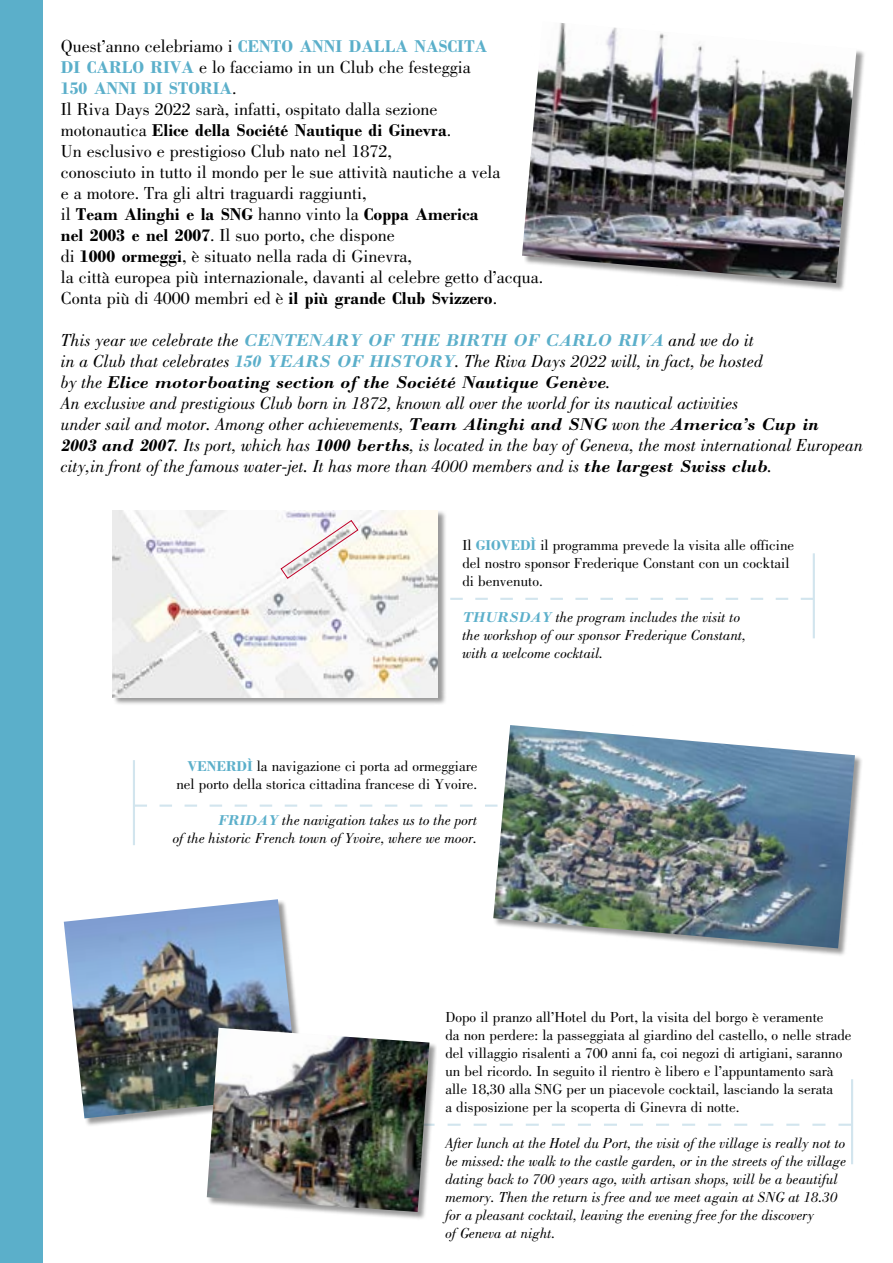
<style>
.page{position:relative;width:893px;height:1263px;background:#fff}
.page>*{position:absolute;margin:0;border:0;box-sizing:border-box;transform-origin:0 0}
.t1{font:italic 18px/21px "Bodoni";color:#000}
.t2{font:18px/21px "Bodoni";color:#000}
.t3{font:700 18px "M Bodoni";color:#000}
.t4{font:italic 700 18px "M Bodoni";color:#000}
.t5{font:700 18px "M Bodoni";color:#5bafca}
.t6{font:15px/18px "Bodoni";color:#000}
.t7{font:italic 15px/18px "Bodoni";color:#000}
.s1{font-family:"M Bodoni";font-weight:700;color:#5bafca}
.s2{font-family:"Bodoni";font-weight:400;color:#000}
.s3{font-family:"Bodoni";font-weight:400}
.s4{font-family:"M Bodoni";font-weight:700}
</style>
<div class="page">
<div style="left:0;top:0;width:43px;height:1263px;background:#5bafca"></div>
<svg style="left:450px;top:598px;width:363px;height:2px"></svg>
<hr style="left:813px;top:553px;width:2px;height:85px;background:#d2e5ee">
<svg style="left:447px;top:1124px;width:404px;height:2px"></svg>
<hr style="left:851px;top:1079px;width:2px;height:85px;background:#d2e5ee">
<svg style="left:135px;top:804px;width:358px;height:3px"></svg>
<hr style="left:133px;top:760px;width:2px;height:85px;background:#d2e5ee">
<div style="left:113px;top:511px;width:333px;height:195px;background:#000;opacity:.4"></div>
<img style="left:113px;top:510px;width:325px;height:187px">
<svg style="left:280px;top:520px;width:79px;height:59px"></svg>
<div style="left:494px;top:726px;width:369px;height:231px;background:#000;opacity:.4"></div>
<img style="left:493px;top:725px;width:362px;height:223px">
<div style="left:64px;top:900px;width:243px;height:226px;background:#000;opacity:.4"></div>
<img style="left:64px;top:899px;width:235px;height:219px">
<div style="left:207px;top:1028px;width:230px;height:192px;background:#000;opacity:.4"></div>
<img style="left:207px;top:1028px;width:222px;height:184px">
<div style="left:524px;top:23px;width:342px;height:269px;background:#000;opacity:.4"></div>
<img style="left:522px;top:23px;width:335px;height:260px">
<p class="t2" style="left:61px;top:36px;width:428px">Quest’anno celebriamo i <span class="s1">CENTO ANNI DALLA NASCITA<br>DI CARLO RIVA</span> e lo facciamo in un Club che festeggia</p>
<p class="t5" style="left:61px;top:79px;width:177px">150 ANNI DI STORIA<span class="s2">.</span></p>
<p class="t2" style="left:61px;top:99px;width:378px">Il Riva Days 2022 sarà, infatti, ospitato dalla sezione</p>
<p class="t3" style="left:61px;top:121px;width:392px"><span class="s3">motonautica</span> Elice della Société Nautique di Ginevra<span class="s3">.</span></p>
<p class="t2" style="left:61px;top:141px;width:441px">Un esclusivo e prestigioso Club nato nel 1872,<br>conosciuto in tutto il mondo per le sue attività nautiche a vela e a motore. Tra gli altri traguardi raggiunti,</p>
<p class="t3" style="left:61px;top:205px;width:419px"><span class="s3">il</span> Team Alinghi e la SNG <span class="s3">hanno vinto la</span> Coppa America</p>
<p class="t2" style="left:61px;top:225px;width:484px"><span class="s4">nel 2003 e nel 2007</span>. Il suo porto, che dispone<br>di <span class="s4">1000 ormeggi</span>, è situato nella rada di Ginevra,<br>la città europea più internazionale, davanti al celebre getto d’acqua.<br>Conta più di 4000 membri ed è <span class="s4">il più grande Club Svizzero</span>.</p>
<p class="t1" style="left:61px;top:329px;width:704px">This year we celebrate the <span class="s1">CENTENARY OF THE BIRTH OF CARLO RIVA</span> and we do it in a Club that celebrates <span class="s1">150 YEARS OF HISTORY</span>. The Riva Days 2022 will, in fact, be hosted</p>
<p class="t4" style="left:61px;top:372px;width:551px"><span class="s3">by the</span> Elice motorboating section of the Société Nautique Genève<span class="s3">.</span></p>
<p class="t1" style="left:61px;top:392px;width:804px">An exclusive and prestigious Club born in 1872, known all over the world for its nautical activities<br>under sail and motor. Among other achievements, <span class="s4">Team Alinghi and SNG</span> won the <span class="s4">America’s Cup in<br>2003 and 2007</span>. Its port, which has <span class="s4">1000 berths</span>, is located in the bay of Geneva, the most international European city,in front of the famous water-jet. It has more than 4000 members and is <span class="s4">the largest Swiss club</span>.</p>
<p class="t6" style="left:462px;top:536px;width:333px">Il <span class="s1">GIOVEDÌ</span> il programma prevede la visita alle officine del nostro sponsor Frederique Constant con un cocktail di benvenuto.</p>
<p class="t7" style="left:462px;top:608px;width:285px"><span class="s1">THURSDAY</span> the program includes the visit to the workshop of our sponsor Frederique Constant, with a welcome cocktail.</p>
<p class="t6" style="left:176px;top:757px;width:302px;text-align:right"><span class="s1">VENERDÌ</span> la navigazione ci porta ad ormeggiare nel porto della storica cittadina francese di Yvoire.</p>
<p class="t7" style="left:173px;top:811px;width:306px;text-align:right"><span class="s1">FRIDAY</span> the navigation takes us to the port<br>of the historic French town of Yvoire, where we moor.</p>
<p class="t6" style="left:445px;top:1007px;width:408px">Dopo il pranzo all’Hotel du Port, la visita del borgo è veramente<br>da non perdere: la passeggiata al giardino del castello, o nelle strade del villaggio risalenti a 700 anni fa, coi negozi di artigiani, saranno un bel ricordo. In seguito il rientro è libero e l’appuntamento sarà alle 18,30 alla SNG per un piacevole cocktail, lasciando la serata<br>a disposizione per la scoperta di Ginevra di notte.</p>
<p class="t7" style="left:445px;top:1133px;width:402px">After lunch at the Hotel du Port, the visit of the village is really not to be missed: the walk to the castle garden, or in the streets of the village dating back to 700 years ago, with artisan shops, will be a beautiful memory. Then the return is free and we meet again at SNG at 18.30 for a pleasant cocktail, leaving the evening free for the discovery<br>of Geneva at night.</p>
</div>
